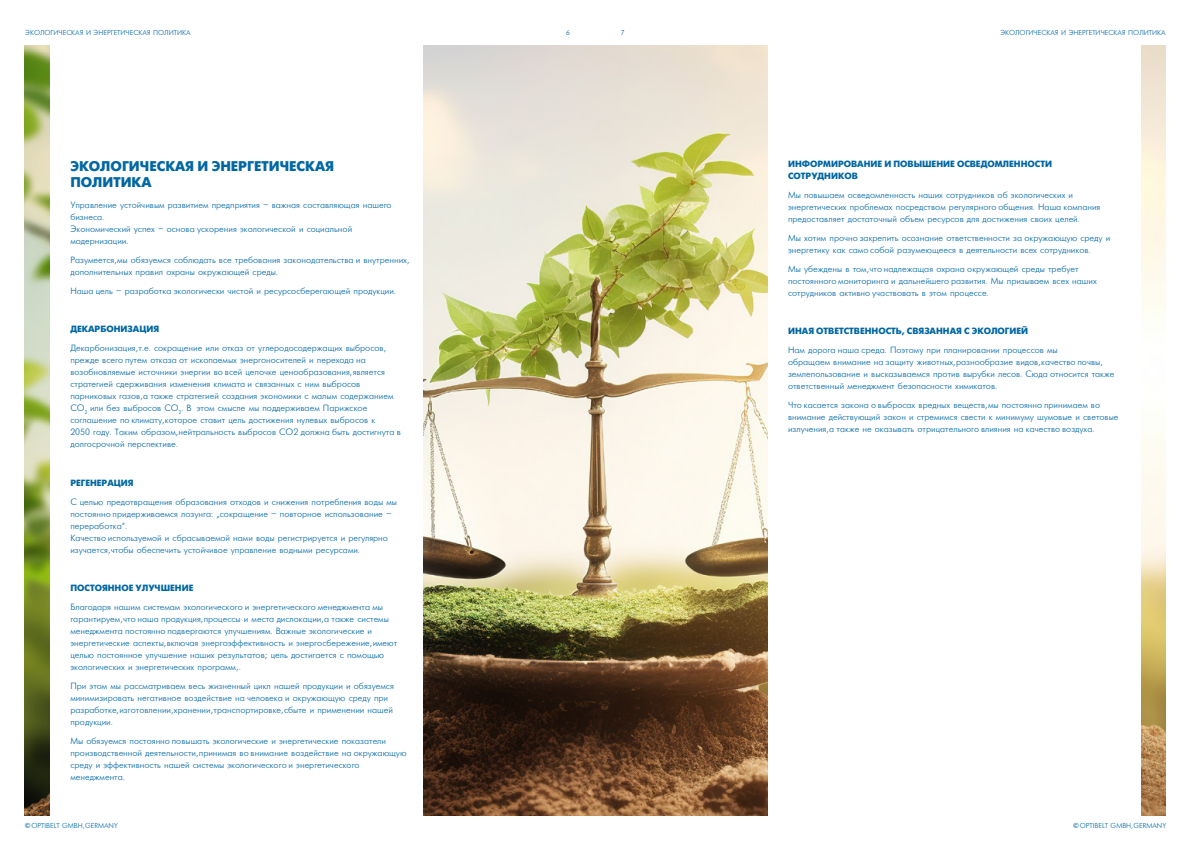
<style>
.page{position:relative;width:1191px;height:842px;background:#fff}
.page>*{position:absolute;margin:0;border:0;box-sizing:border-box;transform-origin:0 0}
.t1{font:700 14px/16px "Futura Futuris C";color:#0067a2}
.t2{font:9px/12px "Futuris";color:#0067a2}
.t3{font:700 9px/12px "Futura Futuris C";color:#0067a2}
.t4{font:7px "Futuris";color:#0067a2}
</style>
<div class="page">
<img style="left:25px;top:46px;width:742px;height:770px">
<img style="left:1141px;top:46px;width:24px;height:770px">
<div style="left:51px;top:39px;width:372px;height:780px;background:#fff"></div>
<p class="t4" style="left:25px;top:29px;width:167px">ЭКОЛОГИЧЕСКАЯ И ЭНЕРГЕТИЧЕСКАЯ ПОЛИТИКА</p>
<p class="t4" style="left:1000px;top:29px;width:167px">ЭКОЛОГИЧЕСКАЯ И ЭНЕРГЕТИЧЕСКАЯ ПОЛИТИКА</p>
<p class="t4" style="left:566px;top:29px;width:5px">6</p>
<p class="t4" style="left:621px;top:29px;width:5px">7</p>
<h1 class="t1" style="left:70px;top:159px;width:265px">ЭКОЛОГИЧЕСКАЯ И ЭНЕРГЕТИЧЕСКАЯ<br>ПОЛИТИКА</h1>
<p class="t2" style="left:70px;top:199px;width:323px">Управление устойчивым развитием предприятия – важная составляющая нашего бизнеса.<br>Экономический успех – основа ускорения экологической и социальной модернизации.</p>
<p class="t2" style="left:70px;top:254px;width:340px">Разумеется,мы обязуемся соблюдать все требования законодательства и внутренних, дополнительных правил охраны окружающей среды.</p>
<p class="t2" style="left:70px;top:285px;width:327px">Наша цель – разработка экологически чистой и ресурсосберегающей продукции.</p>
<p class="t3" style="left:70px;top:323px;width:90px">ДЕКАРБОНИЗАЦИЯ</p>
<p class="t2" style="left:70px;top:342px;width:332px">Декарбонизация,т.е. сокращение или отказ от углеродосодержащих выбросов, прежде всего путем отказа от ископаемых энергоносителей и перехода на возобновляемые источники энергии во всей цепочке ценообразования,является стратегией сдерживания изменения климата и связанных с ним выбросов парниковых газов,а также стратегией создания экономики с малым содержанием CO<sub>2</sub> или без выбросов CO<sub>2</sub>. В этом смысле мы поддерживаем Парижское соглашение по климату,которое ставит цель достижения нулевых выбросов к<br>2050 году. Таким образом,нейтральность выбросов CO2 должна быть достигнута в долгосрочной перспективе.</p>
<p class="t3" style="left:70px;top:477px;width:65px">РЕГЕНЕРАЦИЯ</p>
<p class="t2" style="left:70px;top:496px;width:328px">С целью предотвращения образования отходов и снижения потребления воды мы постоянно придерживаемся лозунга: „сокращение – повторное использование – переработка“.<br>Качество используемой и сбрасываемой нами воды регистрируется и регулярно изучается,чтобы обеспечить устойчивое управление водными ресурсами.</p>
<p class="t3" style="left:70px;top:582px;width:124px">ПОСТОЯННОЕ УЛУЧШЕНИЕ</p>
<p class="t2" style="left:70px;top:601px;width:328px">Благодаря нашим системам экологического и энергетического менеджмента мы гарантируем,что наша продукция,процессы и места дислокации,а также системы менеджмента постоянно подвергаются улучшениям. Важные экологические и энергетические аспекты,включая энергоэффективность и энергосбережение,имеют целью постоянное улучшение наших результатов; цель достигается с помощью экологических и энергетических программ,.</p>
<p class="t2" style="left:70px;top:680px;width:325px">При этом мы рассматриваем весь жизненный цикл нашей продукции и обязуемся минимизировать негативное воздействие на человека и окружающую среду при разработке,изготовлении,хранении,транспортировке,сбыте и применении нашей продукции.</p>
<p class="t2" style="left:70px;top:735px;width:338px">Мы обязуемся постоянно повышать экологические и энергетические показатели производственной деятельности,принимая во внимание воздействие на окружающую среду и эффективность нашей системы экологического и энергетического менеджмента.</p>
<p class="t4" style="left:25px;top:822px;width:94px">© OPTIBELT GMBH,GERMANY</p>
<p class="t3" style="left:788px;top:158px;width:265px">ИНФОРМИРОВАНИЕ И ПОВЫШЕНИЕ ОСВЕДОМЛЕННОСТИ<br>СОТРУДНИКОВ</p>
<p class="t2" style="left:788px;top:189px;width:314px">Мы повышаем осведомленность наших сотрудников об экологических и энергетических проблемах посредством регулярного общения. Наша компания предоставляет достаточный объем ресурсов для достижения своих целей.</p>
<p class="t2" style="left:788px;top:232px;width:324px">Мы хотим прочно закрепить осознание ответственности за окружающую среду и энергетику как само собой разумеющееся в деятельности всех сотрудников.</p>
<p class="t2" style="left:788px;top:263px;width:310px">Мы убеждены в том,что надлежащая охрана окружающей среды требует постоянного мониторинга и дальнейшего развития. Мы призываем всех наших сотрудников активно участвовать в этом процессе.</p>
<p class="t3" style="left:788px;top:325px;width:242px">ИНАЯ ОТВЕТСТВЕННОСТЬ, СВЯЗАННАЯ С ЭКОЛОГИЕЙ</p>
<p class="t2" style="left:788px;top:344px;width:328px">Нам дорога наша среда. Поэтому при планировании процессов мы<br>обращаем внимание на защиту животных,разнообразие видов,качество почвы, землепользование и высказываемся против вырубки лесов. Сюда относится также ответственный менеджмент безопасности химикатов.</p>
<p class="t2" style="left:788px;top:400px;width:332px">Что касается закона о выбросах вредных веществ,мы постоянно принимаем во внимание действующий закон и стремимся свести к минимуму шумовые и световые излучения,а также не оказывать отрицательного влияния на качество воздуха.</p>
<p class="t4" style="left:1073px;top:822px;width:94px">© OPTIBELT GMBH,GERMANY</p>
</div>
